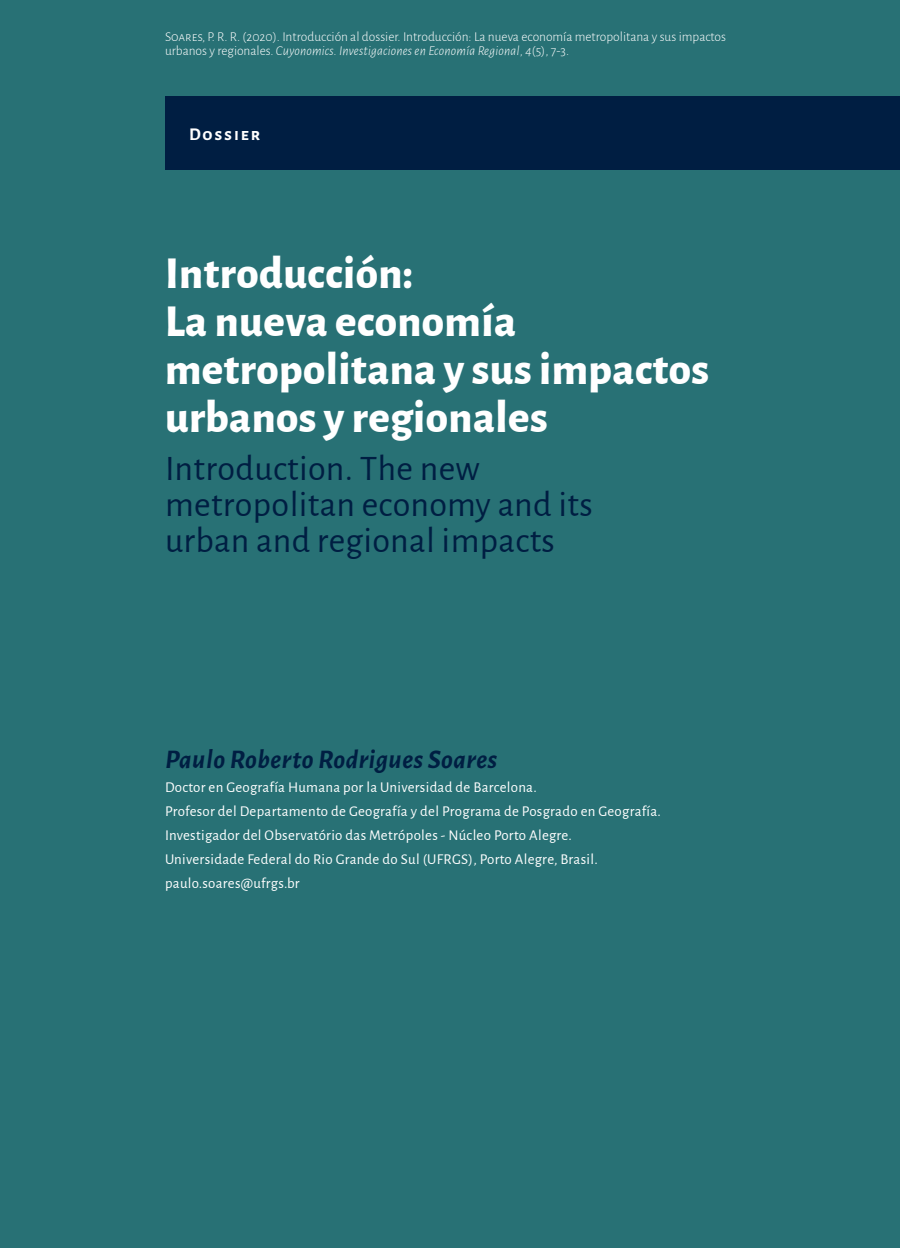
<style>
.page{position:relative;width:900px;height:1248px;background:#287175}
.page>*{position:absolute;margin:0;border:0;box-sizing:border-box;transform-origin:0 0}
.t1{font:800 45px/48px "Alegreya Sans";letter-spacing:.01em;color:#fff}
.t2{font:36px/36px "Alegreya Sans";letter-spacing:.01em;color:#001e42}
.t3{font:italic 700 27px "Alegreya Sans";letter-spacing:.02em;color:#001e42}
.t4{font:700 18px "Alegreya Sans";letter-spacing:.1em;color:#fff}
.t5{font:15px/24px "Alegreya Sans";letter-spacing:.02em;color:#fff}
.t6{font:300 13.5px/13.5px "Alegreya Sans";color:#fff}
.s1{font-style:italic}
</style>
<div class="page">
<div style="left:165px;top:96px;width:735px;height:74px;background:#001e42"></div>
<p class="t6" style="left:165px;top:30px;width:563px">Soares, P. R. R. (2020). Introducción al dossier. Introducción: La nueva economía metropolitana y sus impactos urbanos y regionales. <span class="s1">Cuyonomics. Investigaciones en Economía Regional, 4</span>(5), 7-3.</p>
<p class="t4" style="left:189px;top:121px;width:73px">Dossier</p>
<h1 class="t1" style="left:165px;top:246px;width:546px">Introducción:<br>La nueva economía metropolitana y sus impactos urbanos y regionales</h1>
<h2 class="t2" style="left:165px;top:448px;width:429px">Introduction. The new metropolitan economy and its urban and regional impacts</h2>
<h3 class="t3" style="left:165px;top:739px;width:334px">Paulo Roberto Rodrigues Soares</h3>
<p class="t5" style="left:165px;top:774px;width:497px">Doctor en Geografía Humana por la Universidad de Barcelona.<br>Profesor del Departamento de Geografía y del Programa de Posgrado en Geografía.<br>Investigador del Observatório das Metrópoles - Núcleo Porto Alegre.<br>Universidade Federal do Rio Grande do Sul (UFRGS), Porto Alegre, Brasil. paulo.soares@ufrgs.br</p>
</div>
